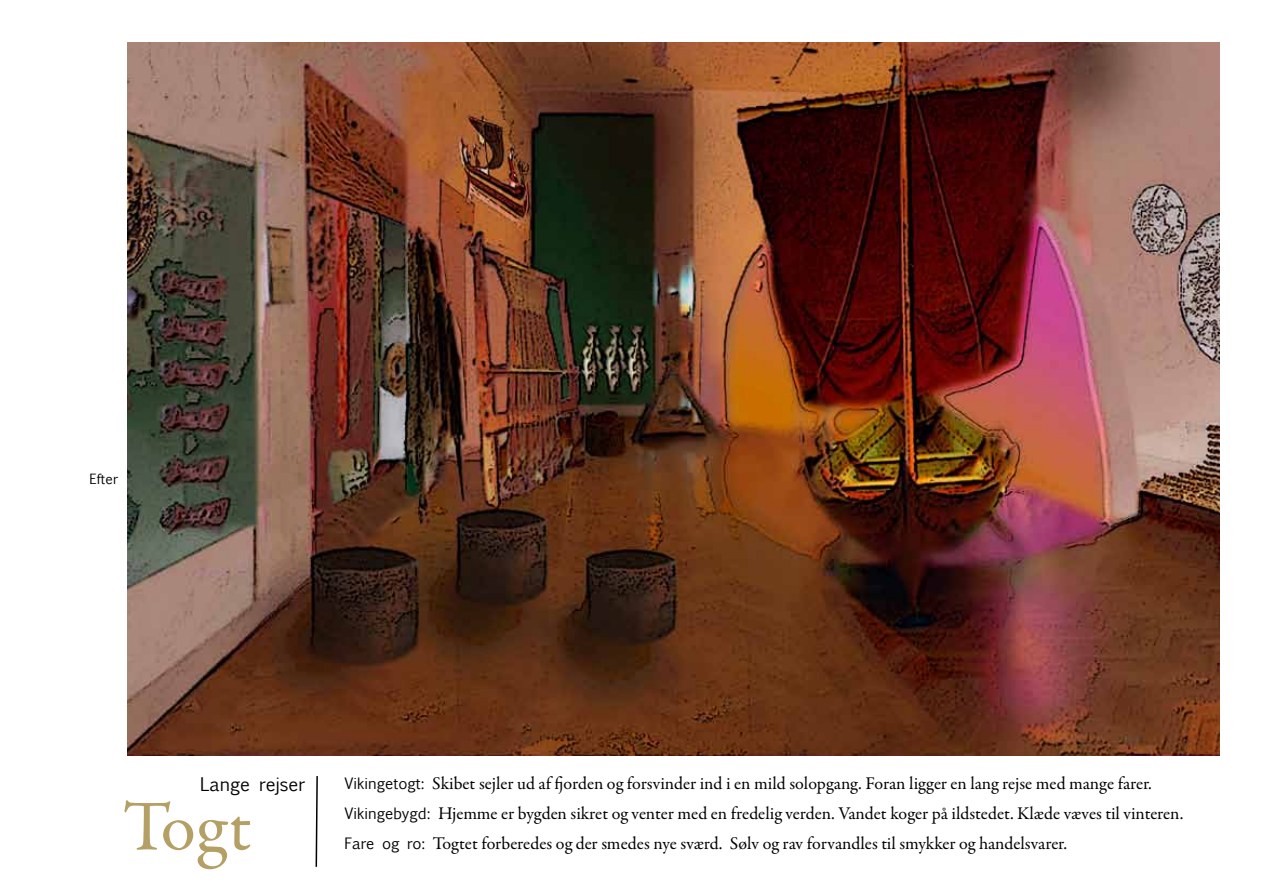
<style>
.page{position:relative;width:1263px;height:893px;background:#fff}
.page>*{position:absolute;margin:0;border:0;box-sizing:border-box;transform-origin:0 0}
.t1{font:72px "Garamond Premr Pro";color:#b49f64}
.t2{font:18px/30px "Garamond Premr Pro";color:#000}
.t3{font:18px "Euphemia UCAS";color:#000}
.t4{font:13.5px "Euphemia UCAS";color:#000}
.s1{font-family:"Euphemia UCAS";font-size:15px}
</style>
<div class="page">
<img style="left:128px;top:43px;width:1091px;height:713px">
<svg style="left:315px;top:776px;width:3px;height:91px"></svg>
<p class="t4" style="left:89px;top:469px;width:30px">Efter</p>
<p class="t3" style="left:200px;top:771px;width:106px">Lange rejser</p>
<h1 class="t1" style="left:123px;top:783px;width:130px">Togt</h1>
<p class="t2" style="left:344px;top:769px;width:840px"><span class="s1">Vikingetogt:</span> Skibet sejler ud af fjorden og forsvinder ind i en mild solopgang. Foran ligger en lang rejse med mange farer.<br><span class="s1">Vikingebygd:</span> Hjemme er bygden sikret og venter med en fredelig verden. Vandet koger på ildstedet. Klæde væves til vinteren.</p>
<p class="t2" style="left:344px;top:829px;width:724px"><span class="s1">Fare og ro:</span> Togtet forberedes og der smedes nye sværd. Sølv og rav forvandles til smykker og handelsvarer.</p>
</div>
